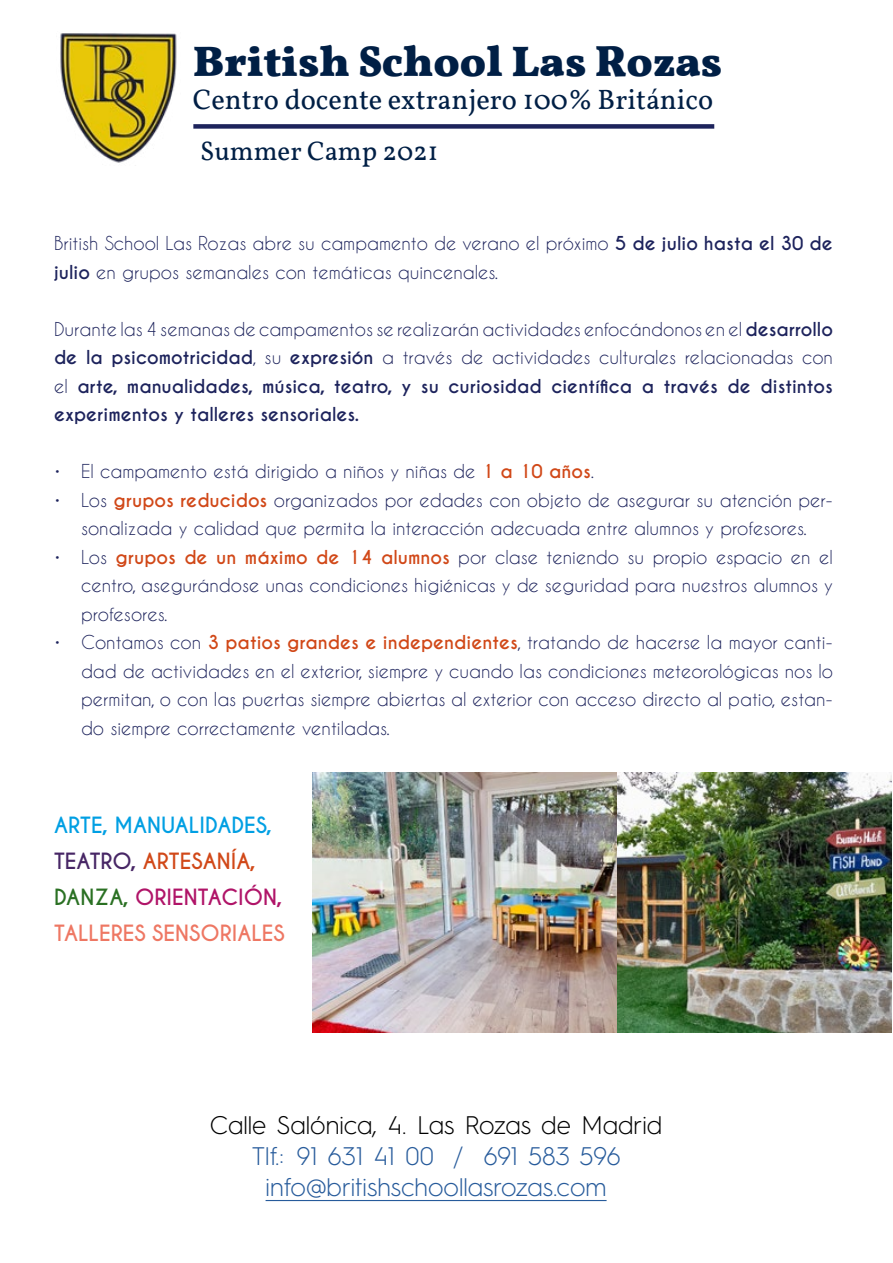
<style>
.page{position:relative;width:893px;height:1263px;background:#fff}
.page>*{position:absolute;margin:0;border:0;box-sizing:border-box;transform-origin:0 0}
.t1{font:700 43.5px "Vollkorn";color:#001f45}
.t2{font:28.5px "Vollkorn";color:#001f45}
.t3{font:27px "Vollkorn";color:#001f45}
.t4{font:300 25.5px/30.6px "Hurme Geometric Sans 3";color:#275b9b;text-align:center}
.t5{font:300 25.5px "Hurme Geometric Sans 3";color:#000}
.t6{font:700 21px/36px "Caviar Dreams";color:#ee7763}
.t7{font:18px/28.5px "Caviar Dreams";color:#1d235c;text-align:justify}
.t8{font:700 18px/28.5px "Caviar Dreams";color:#1d235c;text-align:justify}
.s1{font-weight:700}
.s2{font-weight:400}
.s3{font-weight:700;color:#d14818}
.s4{color:#009fe3}
.s5{color:#472665}
.s6{color:#d14818}
.s7{color:#2a7023}
.s8{color:#b01468}
</style>
<div class="page">
<hr style="left:266px;top:1200px;width:341px;height:1px;background:#275b9b">
<img style="left:60px;top:33px;width:117px;height:130px">
<div style="left:193px;top:124px;width:521px;height:5px;background:#1d235c"></div>
<img style="left:312px;top:773px;width:305px;height:259px">
<img style="left:617px;top:773px;width:275px;height:259px">
<h1 class="t1" style="left:193px;top:35px;width:531px">British School Las Rozas</h1>
<h2 class="t2" style="left:193px;top:82px;width:522px">Centro docente extranjero 100% Británico</h2>
<h3 class="t3" style="left:200px;top:134px;width:239px">Summer Camp 2021</h3>
<p class="t7" style="left:54px;top:229px;width:780px">British School Las Rozas abre su campamento de verano el próximo <span class="s1">5 de julio hasta el 30 de julio</span> en grupos semanales con temáticas quincenales.</p>
<p class="t8" style="left:54px;top:315px;width:780px"><span class="s2">Durante las 4 semanas de campamentos se realizarán actividades enfocándonos en el</span> desarrollo de la psicomotricidad<span class="s2">, su</span> expresión <span class="s2">a través de actividades culturales relacionadas con el</span> arte, manualidades, música, teatro, y su curiosidad científica a través de distintos experimentos y talleres sensoriales.</p>
<p class="t7" style="left:54px;top:457px;width:542px">• El campamento está dirigido a niños y niñas de <span class="s3">1 a 10 años</span>.</p>
<p class="t7" style="left:54px;top:485px;width:780px;text-align:center">• Los <span class="s3">grupos reducidos</span> organizados por edades con objeto de asegurar su atención per&shy;sonalizada y calidad que permita la interacción adecuada entre alumnos y profesores.</p>
<p class="t7" style="left:81px;top:542px;width:753px;text-indent:-27px">• Los <span class="s3">grupos de un máximo de 14 alumnos</span> por clase teniendo su propio espacio en el centro, asegurándose unas condiciones higiénicas y de seguridad para nuestros alumnos y profesores.</p>
<p class="t7" style="left:81px;top:628px;width:753px;text-indent:-27px">• Contamos con <span class="s3">3 patios grandes e independientes</span>, tratando de hacerse la mayor canti&shy;dad de actividades en el exterior, siempre y cuando las condiciones meteorológicas nos lo permitan, o con las puertas siempre abiertas al exterior con acceso directo al patio, estan&shy;do siempre correctamente ventiladas.</p>
<p class="t6" style="left:54px;top:807px;width:232px"><span class="s4">ARTE, MANUALIDADES,<br></span><span class="s5">TEATRO,</span> <span class="s6">ARTESANÍA,<br></span><span class="s7">DANZA,</span> <span class="s8">ORIENTACIÓN,<br></span>TALLERES SENSORIALES</p>
<h3 class="t5" style="left:210px;top:1108px;width:454px">Calle Salónica, 4. Las Rozas de Madrid</h3>
<h3 class="t4" style="left:252px;top:1139px;width:370px">Tlf.: 91 631 41 00 / 691 583 596 info@britishschoollasrozas.com</h3>
</div>
